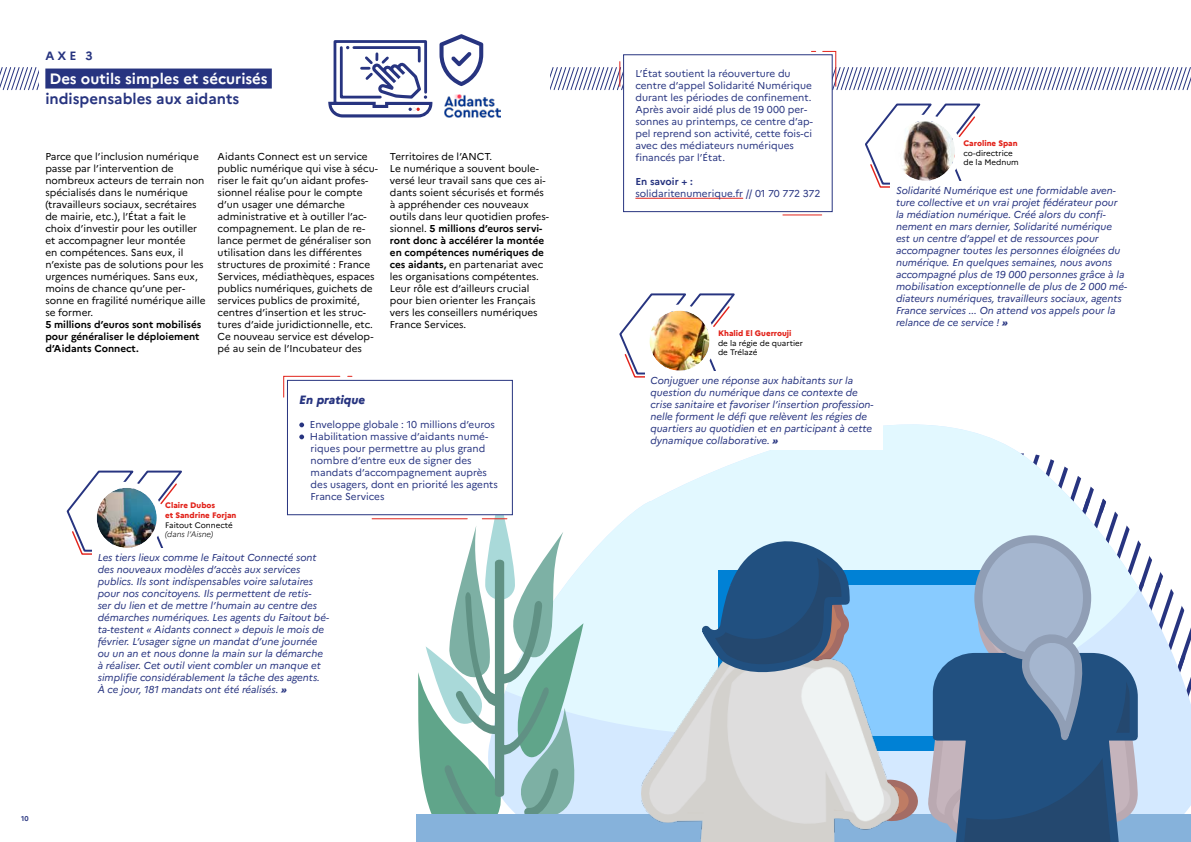
<style>
.page{position:relative;width:1191px;height:842px;background:#fff}
.page>*{position:absolute;margin:0;border:0;box-sizing:border-box;transform-origin:0 0}
.t1{font:700 15px "Marianne";color:#fff}
.t2{font:700 15px "Marianne";color:#273480}
.t3{font:italic 800 12px "Marianne";color:#273480}
.t4{font:700 12px "Marianne";color:#273480}
.t5{font:10px/12px "Marianne";color:#000}
.t6{font:italic 10px/12px "Marianne";color:#273480}
.t7{font:10px/12px "Marianne";color:#273480}
.t8{font:700 10px/12px "Marianne";color:#000}
.t9{font:700 10px "Marianne";letter-spacing:-.005em;color:#273480}
.t10{font:8px/9.6px "Marianne";color:#000}
.t11{font:800 8px/9.6px "Marianne";color:#e2241c}
.t12{font:italic 300 8px "Marianne";color:#000}
.t13{font:700 7px "Marianne";color:#273480}
.s1{font-weight:700}
.s2{font-weight:800}
</style>
<div class="page">
<div style="left:460px;top:515px;width:181px;height:299px;background:#d4e9ff"></div>
<svg style="left:481px;top:424px;width:539px;height:312px;fill:#e2f8ff"></svg>
<div style="left:416px;top:814px;width:775px;height:28px;background:#86b2db"></div>
<img style="left:641px;top:653px;width:57px;height:170px">
<svg style="left:698px;top:453px;width:493px;height:389px;background:#a2bcd2"></svg>
<svg style="left:0;top:67px;width:38px;height:24px"></svg>
<div style="left:45px;top:69px;width:227px;height:20px;background:#273480"></div>
<svg style="left:328px;top:40px;width:104px;height:78px"></svg>
<svg style="left:439px;top:34px;width:44px;height:52px"></svg>
<div style="left:287px;top:380px;width:225px;height:135px;background:#fff"></div>
<svg style="left:299px;top:422px;width:5px;height:5px"></svg>
<svg style="left:299px;top:434px;width:5px;height:5px"></svg>
<div style="left:287px;top:380px;width:226px;height:135px;border:1px solid #273480"></div>
<hr style="left:372px;top:518px;width:95px;height:1px;background:#e2241c">
<svg style="left:416px;top:516px;width:179px;height:298px"></svg>
<svg style="left:283px;top:375px;width:58px;height:23px"></svg>
<hr style="left:635px;top:198px;width:108px;height:1px;background:#e2241c">
<div style="left:623px;top:54px;width:209px;height:158px;border:1px solid #273480"></div>
<svg style="left:550px;top:62px;width:75px;height:29px"></svg>
<hr style="left:783px;top:214px;width:38px;height:1px;background:#e2241c">
<svg style="left:821px;top:50px;width:370px;height:41px"></svg>
<svg style="left:66px;top:470px;width:116px;height:85px"></svg>
<img style="left:97px;top:488px;width:60px;height:60px;border-radius:29px">
<div style="left:91px;top:482px;width:72px;height:72px;border:6px solid #fff;border-radius:50%"></div>
<div style="left:92px;top:548px;width:238px;height:151px;background:#fff"></div>
<svg style="left:865px;top:103px;width:116px;height:85px"></svg>
<img style="left:895px;top:121px;width:60px;height:60px;border-radius:30px">
<div style="left:889px;top:115px;width:72px;height:72px;border:6px solid #fff;border-radius:50%"></div>
<div style="left:890px;top:181px;width:238px;height:151px;background:#fff"></div>
<svg style="left:619px;top:293px;width:116px;height:85px"></svg>
<img style="left:649px;top:311px;width:60px;height:60px;border-radius:30px">
<div style="left:643px;top:305px;width:72px;height:72px;border:6px solid #fff;border-radius:50%"></div>
<div style="left:645px;top:371px;width:237px;height:79px;background:#fff"></div>
<img style="left:444px;top:95px;width:56px;height:22px">
<p class="t4" style="left:45px;top:48px;width:49px">AXE 3</p>
<h1 class="t1" style="left:49px;top:69px;width:220px">Des outils simples et sécurisés</h1>
<h1 class="t2" style="left:45px;top:89px;width:196px">indispensables aux aidants</h1>
<p class="t5" style="left:45px;top:150px;width:162px">Parce que l’inclusion numérique passe par l’intervention de nombreux acteurs de terrain non spécialisés dans le numérique (travailleurs sociaux, secrétaires de mairie, etc.), l’État a fait le choix d’investir pour les outiller et accompagner leur montée<br>en compétences. Sans eux, il n’existe pas de solutions pour les urgences numériques. Sans eux, moins de chance qu’une per&shy;sonne en fragilité numérique aille se former.</p>
<p class="t8" style="left:45px;top:318px;width:157px">5 millions d’euros sont mobilisés pour généraliser le déploiement d’Aidants Connect.</p>
<p class="t5" style="left:218px;top:150px;width:162px">Aidants Connect est un service public numérique qui vise à sécu&shy;riser le fait qu’un aidant profes&shy;sionnel réalise pour le compte d’un usager une démarche administrative et à outiller l’ac&shy;compagnement. Le plan de re&shy;lance permet de généraliser son utilisation dans les différentes structures de proximité : France<br>Services, médiathèques, espaces publics numériques, guichets de services publics de proximité, centres d’insertion et les struc&shy;tures d’aide juridictionnelle, etc.<br>Ce nouveau service est dévelop&shy;pé au sein de l’Incubateur des</p>
<p class="t5" style="left:390px;top:150px;width:161px">Territoires de l’ANCT.<br>Le numérique a souvent boule&shy;versé leur travail sans que ces ai&shy;dants soient sécurisés et formés à appréhender ces nouveaux outils dans leur quotidien profes&shy;sionnel. <span class="s1">5 millions d’euros servi&shy;ront donc à accélérer la montée en compétences numériques de ces aidants,</span> en partenariat avec les organisations compétentes.<br>Leur rôle est d’ailleurs crucial pour bien orienter les Français vers les conseillers numériques<br>France Services.</p>
<p class="t3" style="left:299px;top:392px;width:67px">En pratique</p>
<p class="t7" style="left:310px;top:418px;width:190px">Enveloppe globale : 10 millions d’euros Habilitation massive d’aidants numé&shy;riques pour permettre au plus grand nombre d’entre eux de signer des mandats d’accompagnement auprès des usagers, dont en priorité les agents France Services</p>
<p class="t11" style="left:165px;top:501px;width:73px">Claire Dubos<br>et Sandrine Forjan</p>
<p class="t10" style="left:165px;top:520px;width:69px">Faitout Connecté</p>
<p class="t12" style="left:165px;top:529px;width:49px">(dans l’Aisne)</p>
<p class="t6" style="left:98px;top:552px;width:233px">Les tiers lieux comme le Faitout Connecté sont des nouveaux modèles d’accès aux services publics. Ils sont indispensables voire salutaires pour nos concitoyens. Ils permettent de retis-<br>ser du lien et de mettre l’humain au centre des démarches numériques. Les agents du Faitout bé&shy;ta-testent « Aidants connect » depuis le mois de février. L’usager signe un mandat d’une journée ou un an et nous donne la main sur la démarche à réaliser. Cet outil vient combler un manque et simplifie considérablement la tâche des agents.<br>À ce jour, 181 mandats ont été réalisés. <span class="s2">»</span></p>
<p class="t13" style="left:21px;top:814px;width:9px">10</p>
<p class="t7" style="left:635px;top:67px;width:179px">L’État soutient la réouverture du centre d’appel Solidarité Numérique durant les périodes de confinement.<br>Après avoir aidé plus de 19 000 per&shy;sonnes au printemps, ce centre d’ap&shy;pel reprend son activité, cette fois-ci avec des médiateurs numériques financés par l’État.</p>
<p class="t9" style="left:635px;top:175px;width:59px">En savoir + :</p>
<p class="t7" style="left:635px;top:187px;width:186px">solidaritenumerique.fr // 01 70 772 372</p>
<p class="t11" style="left:718px;top:328px;width:75px">Khalid El Guerrouji</p>
<p class="t10" style="left:718px;top:338px;width:87px">de la régie de quartier de Trélazé</p>
<p class="t6" style="left:650px;top:375px;width:224px">Conjuguer une réponse aux habitants sur la question du numérique dans ce contexte de crise sanitaire et favoriser l’insertion profession&shy;nelle forment le défi que relèvent les régies de quartiers au quotidien et en participant à cette dynamique collaborative. <span class="s2">»</span></p>
<p class="t11" style="left:963px;top:138px;width:56px">Caroline Span</p>
<p class="t10" style="left:963px;top:148px;width:57px">co-directrice de la Mednum</p>
<p class="t6" style="left:896px;top:185px;width:233px">Solidarité Numérique est une formidable aven&shy;ture collective et un vrai projet fédérateur pour la médiation numérique. Créé alors du confi&shy;nement en mars dernier, Solidarité numérique est un centre d’appel et de ressources pour accompagner toutes les personnes éloignées du numérique. En quelques semaines, nous avons accompagné plus de 19 000 personnes grâce à la mobilisation exceptionnelle de plus de 2 000 mé&shy;diateurs numériques, travailleurs sociaux, agents France services ... On attend vos appels pour la relance de ce service ! <span class="s2">»</span></p>
</div>
